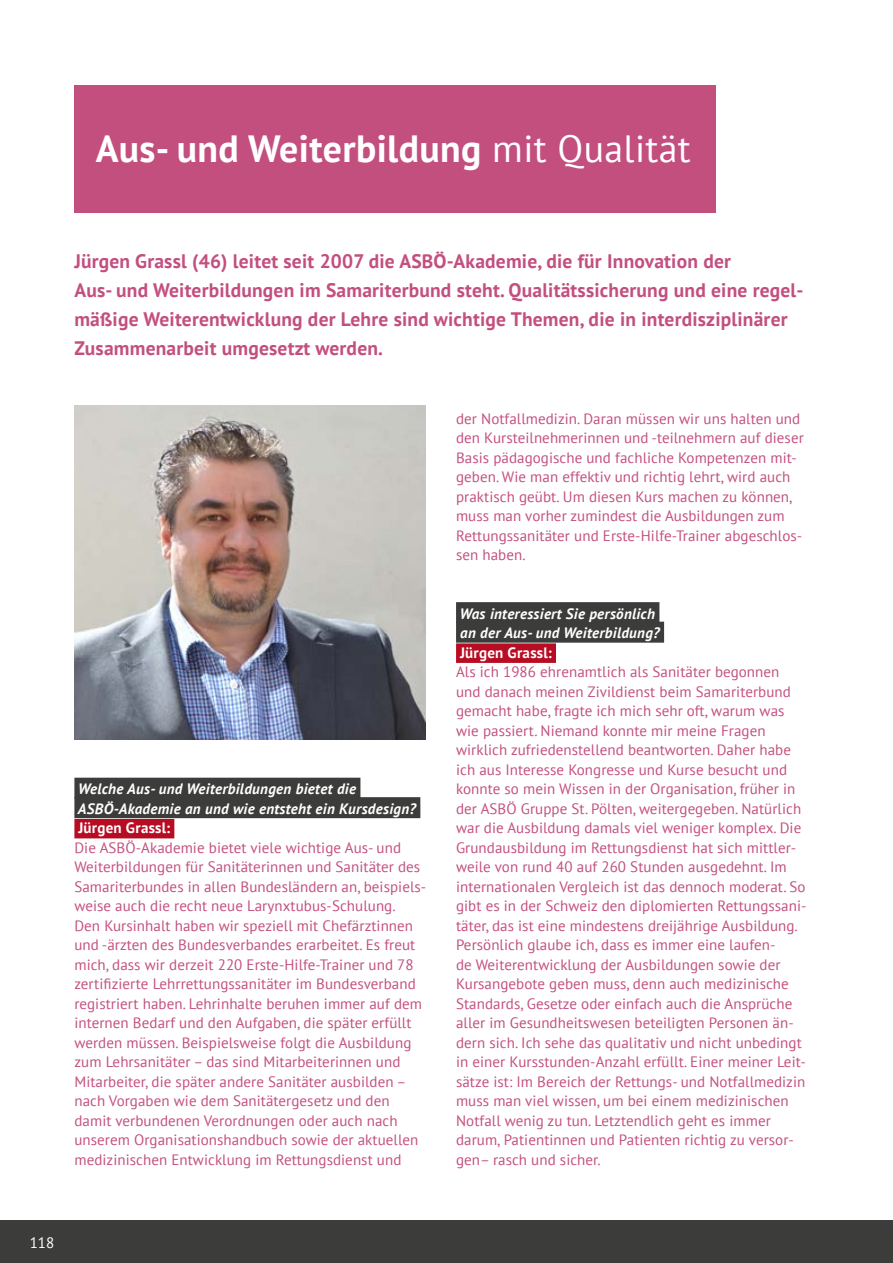
<style>
.page{position:relative;width:893px;height:1263px;background:#fff}
.page>*{position:absolute;margin:0;border:0;box-sizing:border-box;transform-origin:0 0}
._2015_Ü2{font:700 37.8px "PT Sans";letter-spacing:.01em;color:#fff}
._2015_Einführungstex{font:700 19.5px/29.2px "PT Sans";letter-spacing:.01em;color:#c34f7f}
.Interview_Frage{font:15px/19.5px "PT Sans";letter-spacing:.005em;color:#c34f7f}
._2015_Fließtext{font:15px/19.5px "PT Sans";letter-spacing:.005em;color:#c34f7f}
.Interview_Frage-2{font:italic 700 15px/19.5px "PT Sans";letter-spacing:.02em;color:#fff}
.Seitenzahlen_linkls{font:15px "PT Sans";color:#fff}
.s1{font-weight:400}
.s2{font-weight:700;color:#fff}
.s3{font-weight:700;font-style:italic;color:#fff}
</style>
<div class="page">
<div style="left:74px;top:778px;width:286px;height:21px;background:#3c3c3b"></div>
<div style="left:74px;top:797px;width:346px;height:21px;background:#3c3c3b"></div>
<div style="left:74px;top:819px;width:100px;height:19px;background:#b80c23"></div>
<div style="left:456px;top:602px;width:203px;height:21px;background:#3c3c3b"></div>
<div style="left:456px;top:622px;width:208px;height:21px;background:#3c3c3b"></div>
<div style="left:456px;top:643px;width:100px;height:20px;background:#b80c23"></div>
<div style="left:74px;top:85px;width:642px;height:128px;background:#c34f7f"></div>
<img style="left:74px;top:405px;width:351px;height:335px">
<div style="left:0;top:1220px;width:893px;height:43px;background:#3c3c3b"></div>
<p class="_2015_Ü2" style="left:96px;top:124px;width:596px">Aus- und Weiterbildung <span class="s1">mit Qualität</span></p>
<p class="_2015_Einführungstex" style="left:74px;top:246px;width:731px">Jürgen Grassl (46) leitet seit 2007 die ASBÖ-Akademie, die für Innovation der<br>Aus- und Weiterbildungen im Samariterbund steht. Qualitätssicherung und eine regel&shy;mäßige Weiterentwicklung der Lehre sind wichtige Themen, die in interdisziplinärer Zusammenarbeit umgesetzt werden.</p>
<p class="Interview_Frage-2" style="left:78px;top:779px;width:340px">Welche Aus- und Weiterbildungen bietet die<br>ASBÖ-Akademie an und wie entsteht ein Kursdesign?</p>
<p class="_2015_Fließtext" style="left:74px;top:818px;width:353px"><span class="s2">Jürgen Grassl:<br></span>Die ASBÖ-Akademie bietet viele wichtige Aus- und Weiterbildungen für Sanitäterinnen und Sanitäter des Samariterbundes in allen Bundesländern an, beispiels&shy;weise auch die recht neue Larynxtubus-Schulung.<br>Den Kursinhalt haben wir speziell mit Chefärztinnen und -ärzten des Bundesverbandes erarbeitet. Es freut mich, dass wir derzeit 220 Erste-Hilfe-Trainer und 78 zertifizierte Lehrrettungssanitäter im Bundesverband registriert haben. Lehrinhalte beruhen immer auf dem internen Bedarf und den Aufgaben, die später erfüllt werden müssen. Beispielsweise folgt die Ausbildung zum Lehrsanitäter – das sind Mitarbeiterinnen und Mitarbeiter, die später andere Sanitäter ausbilden – nach Vorgaben wie dem Sanitätergesetz und den damit verbundenen Verordnungen oder auch nach unserem Organisationshandbuch sowie der aktuellen medizinischen Entwicklung im Rettungsdienst und</p>
<p class="_2015_Fließtext" style="left:456px;top:408px;width:349px">der Notfallmedizin. Daran müssen wir uns halten und den Kursteilnehmerinnen und -teilnehmern auf dieser Basis pädagogische und fachliche Kompetenzen mit&shy;geben. Wie man effektiv und richtig lehrt, wird auch praktisch geübt. Um diesen Kurs machen zu können, muss man vorher zumindest die Ausbildungen zum Rettungssanitäter und Erste-Hilfe-Trainer abgeschlos&shy;sen haben.</p>
<p class="Interview_Frage" style="left:456px;top:603px;width:352px"><span class="s3">Was interessiert Sie persönlich<br>an der Aus- und Weiterbildung?<br></span><span class="s2">Jürgen Grassl:<br></span>Als ich 1986 ehrenamtlich als Sanitäter begonnen und danach meinen Zivildienst beim Samariterbund gemacht habe, fragte ich mich sehr oft, warum was wie passiert. Niemand konnte mir meine Fragen wirklich zufriedenstellend beantworten. Daher habe ich aus Interesse Kongresse und Kurse besucht und konnte so mein Wissen in der Organisation, früher in der ASBÖ Gruppe St. Pölten, weitergegeben. Natürlich war die Ausbildung damals viel weniger komplex. Die Grundausbildung im Rettungsdienst hat sich mittler&shy;weile von rund 40 auf 260 Stunden ausgedehnt. Im internationalen Vergleich ist das dennoch moderat. So gibt es in der Schweiz den diplomierten Rettungssani&shy;täter, das ist eine mindestens dreijährige Ausbildung.<br>Persönlich glaube ich, dass es immer eine laufen-<br>de Weiterentwicklung der Ausbildungen sowie der Kursangebote geben muss, denn auch medizinische Standards, Gesetze oder einfach auch die Ansprüche aller im Gesundheitswesen beteiligten Personen än&shy;dern sich. Ich sehe das qualitativ und nicht unbedingt in einer Kursstunden-Anzahl erfüllt. Einer meiner Leit&shy;sätze ist: Im Bereich der Rettungs- und Notfallmedizin muss man viel wissen, um bei einem medizinischen Notfall wenig zu tun. Letztendlich geht es immer darum, Patientinnen und Patienten richtig zu versor&shy;gen– rasch und sicher.</p>
<p class="Seitenzahlen_linkls" style="left:30px;top:1233px;width:26px">118</p>
</div>
